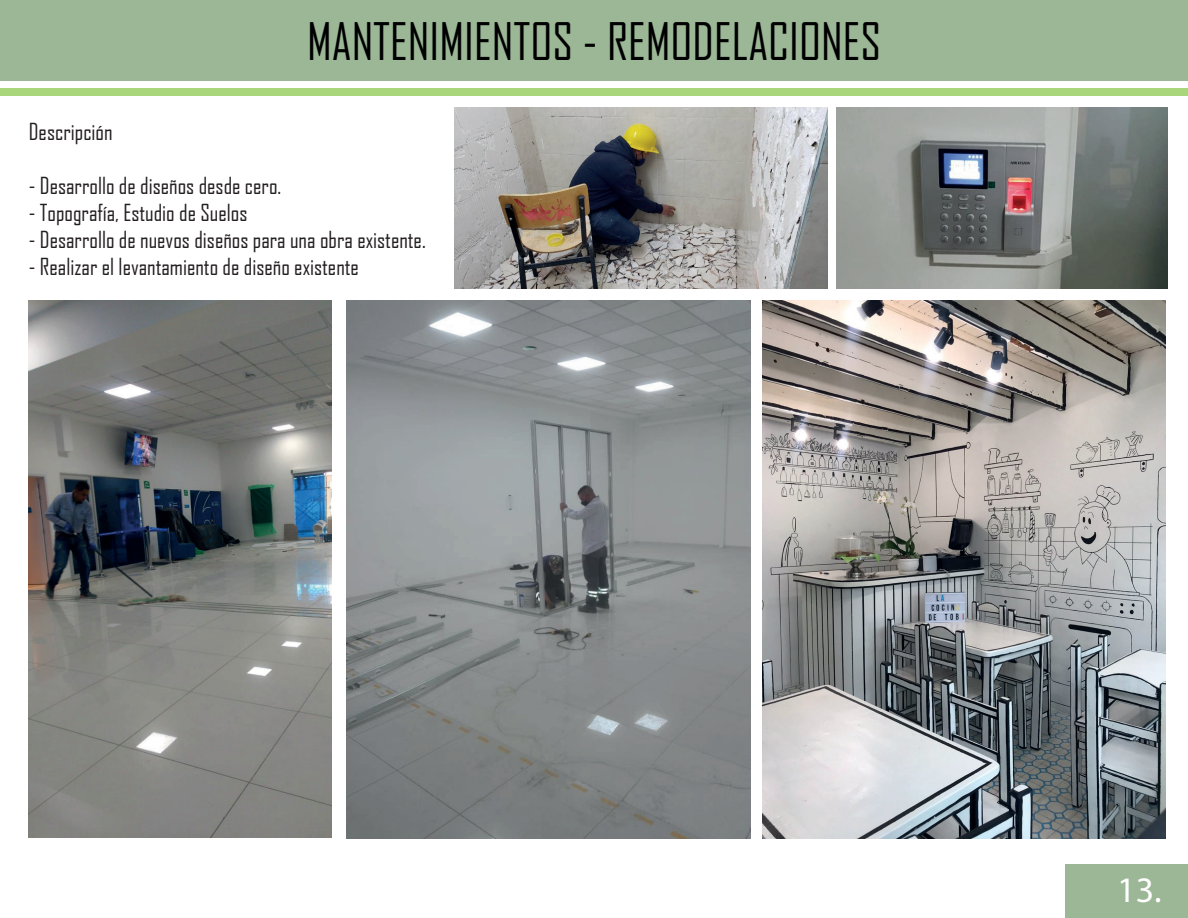
<style>
.page{position:relative;width:1188px;height:918px;background:#fff}
.page>*{position:absolute;margin:0;border:0;box-sizing:border-box;transform-origin:0 0}
.t1{font:49.5px "Agency FB";color:#000001}
.t2{font:36px "Myriad Pro";color:#fff}
.t3{font:22.5px "Agency FB";color:#231f20}
</style>
<div class="page">
<div style="left:0;top:0;width:1188px;height:81px;background:#9bb796"></div>
<div style="left:0;top:88px;width:1188px;height:7px;background:#a9d57b"></div>
<div style="left:1065px;top:864px;width:123px;height:54px;background:#9bb796"></div>
<img style="left:29px;top:300px;width:302px;height:538px">
<img style="left:347px;top:300px;width:403px;height:539px">
<img style="left:836px;top:107px;width:332px;height:182px">
<img style="left:762px;top:301px;width:404px;height:538px">
<img style="left:455px;top:107px;width:373px;height:182px">
<h1 class="t1" style="left:307px;top:11px;width:576px">MANTENIMIENTOS - REMODELACIONES</h1>
<p class="t3" style="left:29px;top:118px;width:85px">Descripción</p>
<p class="t3" style="left:29px;top:172px;width:254px">- Desarrollo de diseños desde cero.</p>
<p class="t3" style="left:29px;top:199px;width:220px">- Topografía, Estudio de Suelos</p>
<p class="t3" style="left:29px;top:226px;width:398px">- Desarrollo de nuevos diseños para una obra existente.</p>
<p class="t3" style="left:29px;top:253px;width:332px">- Realizar el levantamiento de diseño existente</p>
<h2 class="t2" style="left:1117px;top:868px;width:46px">13.</h2>
</div>
